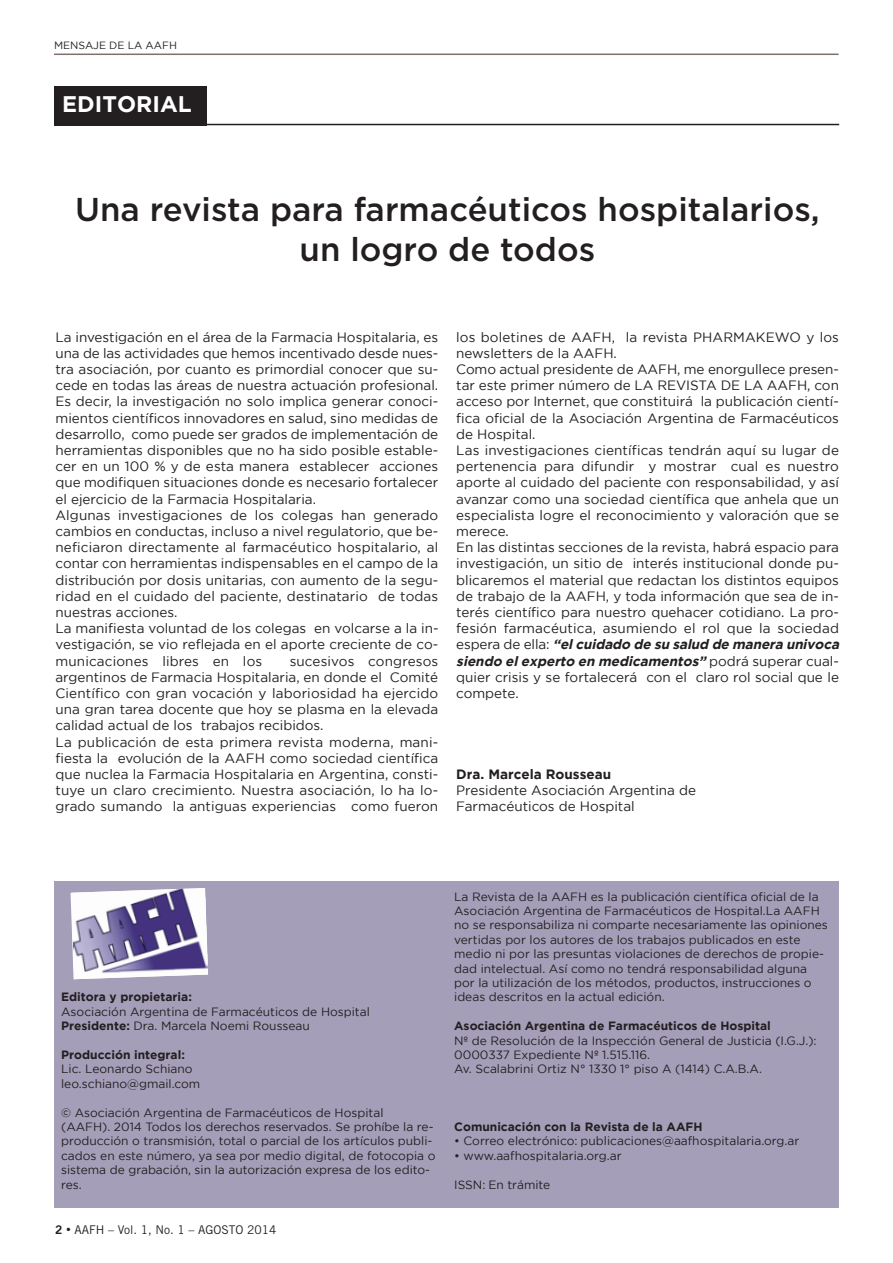
<style>
.page{position:relative;width:893px;height:1263px;background:#fff}
.page>*{position:absolute;margin:0;border:0;box-sizing:border-box;transform-origin:0 0}
.t1{font:500 33px/39.6px "Gotham";color:#231f20;text-align:center}
.t2{font:700 22.5px "Gotham";color:#fff}
.t3{font:13.5px/16.2px "Gotham";color:#231f20}
.t4{font:700 13.5px "Gotham";color:#231f20}
.t5{font:12px/14.4px "Gotham";color:#231f20}
.t6{font:700 12px "Gotham";color:#231f20}
.t7{font:12px "Trade Gothic LT Std";color:#231f20}
.t8{font:10.5px "Gotham";color:#231f20}
.s1{font-weight:700;font-style:italic}
.s2{font-weight:700}
.s3{font-family:"Trade Gothic LT Std Bd 2"}
.s4{font-family:"Gill Sans Std";font-size:13.5px}
</style>
<div class="page">
<div style="left:55px;top:86px;width:152px;height:39px;background:#231f20"></div>
<hr style="left:56px;top:124px;width:783px;height:1px;background:#231f20">
<hr style="left:54px;top:54px;width:785px;height:1px;background:#7d706d">
<div style="left:54px;top:881px;width:785px;height:326px;background:#a59eb9"></div>
<img style="left:72px;top:888px;width:135px;height:91px">
<p class="t8" style="left:54px;top:39px;width:125px">MENSAJE DE LA AAFH</p>
<h2 class="t2" style="left:62px;top:95px;width:131px">EDITORIAL</h2>
<h1 class="t1" style="left:75px;top:193px;width:746px">Una revista para farmacéuticos hospitalarios, un logro de todos</h1>
<p class="t3" style="left:55px;top:329px;width:384px">La investigación en el área de la Farmacia Hospitalaria, es una de las actividades que hemos incentivado desde nues&shy;tra asociación, por cuanto es primordial conocer que su&shy;cede en todas las áreas de nuestra actuación profesional.<br>Es decir, la investigación no solo implica generar conoci&shy;mientos científicos innovadores en salud, sino medidas de desarrollo, como puede ser grados de implementación de herramientas disponibles que no ha sido posible estable&shy;cer en un 100 % y de esta manera establecer acciones que modifiquen situaciones donde es necesario fortalecer el ejercicio de la Farmacia Hospitalaria.<br>Algunas investigaciones de los colegas han generado cambios en conductas, incluso a nivel regulatorio, que be&shy;neficiaron directamente al farmacéutico hospitalario, al contar con herramientas indispensables en el campo de la distribución por dosis unitarias, con aumento de la segu&shy;ridad en el cuidado del paciente, destinatario de todas nuestras acciones.<br>La manifiesta voluntad de los colegas en volcarse a la in&shy;vestigación, se vio reflejada en el aporte creciente de co&shy;municaciones libres en los</p>
<p class="t3" style="left:56px;top:653px;width:384px;text-indent:234px">sucesivos congresos argentinos de Farmacia Hospitalaria, en donde el Comité Científico con gran vocación y laboriosidad ha ejercido una gran tarea docente que hoy se plasma en la elevada calidad actual de los trabajos recibidos.<br>La publicación de esta primera revista moderna, mani&shy;fiesta la evolución de la AAFH como sociedad científica que nuclea la Farmacia Hospitalaria en Argentina, consti&shy;tuye un claro crecimiento. Nuestra asociación, lo ha lo&shy;grado sumando la antiguas experiencias como fueron</p>
<p class="t3" style="left:456px;top:329px;width:387px">los boletines de AAFH, la revista PHARMAKEWO y los newsletters de la AAFH.<br>Como actual presidente de AAFH, me enorgullece presen&shy;tar este primer número de LA REVISTA DE LA AAFH, con acceso por Internet, que constituirá la publicación cientí&shy;fica oficial de la Asociación Argentina de Farmacéuticos de Hospital.<br>Las investigaciones científicas tendrán aquí su lugar de pertenencia para difundir y mostrar cual es nuestro aporte al cuidado del paciente con responsabilidad, y así avanzar como una sociedad científica que anhela que un especialista logre el reconocimiento y valoración que se merece.<br>En las distintas secciones de la revista, habrá espacio para investigación, un sitio de interés institucional donde pu&shy;blicaremos el material que redactan los distintos equipos de trabajo de la AAFH, y toda información que sea de in&shy;terés científico para nuestro quehacer cotidiano. La pro&shy;fesión farmacéutica, asumiendo el rol que la sociedad e s p e r a d e e l l a : <span class="s1">“el cuidado de su salud de manera univoca siendo el experto en medicamentos”</span> p o d r á s u p e r a r c u a l - quier crisis y se fortalecerá con el claro rol social que le compete.</p>
<p class="t4" style="left:456px;top:769px;width:156px">Dra. Marcela Rousseau</p>
<p class="t3" style="left:456px;top:782px;width:241px">Presidente Asociación Argentina de<br>Farmacéuticos de Hospital</p>
<p class="t6" style="left:61px;top:993px;width:132px">Editora y propietaria:</p>
<p class="t5" style="left:61px;top:1004px;width:310px">Asociación Argentina de Farmacéuticos de Hospital<br><span class="s2">Presidente:</span> Dra. Marcela Noemi Rousseau</p>
<p class="t6" style="left:61px;top:1050px;width:125px">Producción integral:</p>
<p class="t5" style="left:61px;top:1062px;width:141px">Lic. Leonardo Schiano leo.schiano@gmail.com</p>
<p class="t5" style="left:61px;top:1105px;width:376px">© Asociación Argentina de Farmacéuticos de Hospital (AAFH). 2014 Todos los derechos reservados. Se prohíbe la re&shy;producción o transmisión, total o parcial de los artículos publi&shy;cados en este número, ya sea por medio digital, de fotocopia o sistema de grabación, sin la autorización expresa de los edito&shy;res.</p>
<p class="t7" style="left:55px;top:1225px;width:223px"><span class="s3">2</span> <span class="s4">•</span> AAFH – Vol. 1, No. 1 – AGOSTO 2014</p>
<p class="t5" style="left:454px;top:889px;width:375px">La Revista de la AAFH es la publicación científica oficial de la Asociación Argentina de Farmacéuticos de Hospital.La AAFH no se responsabiliza ni comparte necesariamente las opiniones vertidas por los autores de los trabajos publicados en este medio ni por las presuntas violaciones de derechos de propie&shy;dad intelectual. Así como no tendrá responsabilidad alguna por la utilización de los métodos, productos, instrucciones o ideas descritos en la actual edición.</p>
<p class="t6" style="left:454px;top:1021px;width:318px">Asociación Argentina de Farmacéuticos de Hospital</p>
<p class="t5" style="left:454px;top:1033px;width:364px">Nº de Resolución de la Inspección General de Justicia (I.G.J.):<br>0000337 Expediente Nº 1.515.116.<br>Av. Scalabrini Ortiz N° 1330 1° piso A (1414) C.A.B.A.</p>
<p class="t6" style="left:454px;top:1122px;width:250px">Comunicación con la Revista de la AAFH</p>
<p class="t5" style="left:454px;top:1134px;width:346px">• Correo electrónico: publicaciones@aafhospitalaria.org.ar</p>
<p class="t5" style="left:454px;top:1148px;width:169px">• www.aafhospitalaria.org.ar</p>
<p class="t5" style="left:454px;top:1177px;width:98px">ISSN: En trámite</p>
</div>
